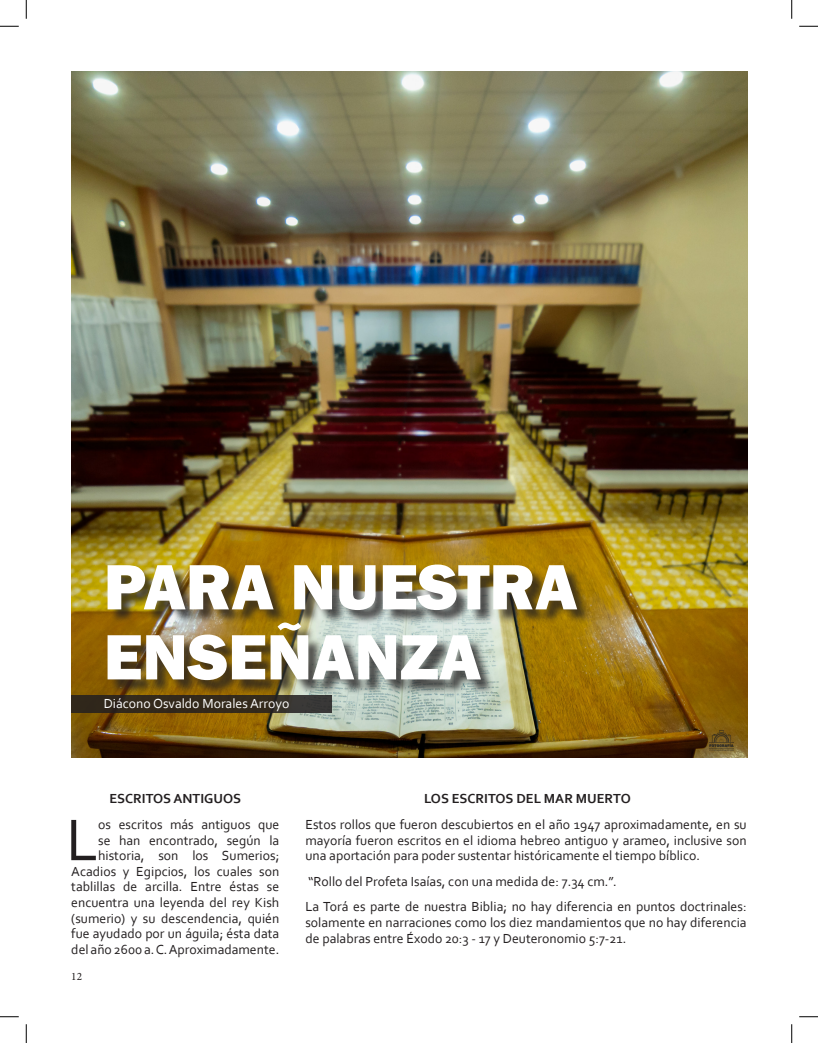
<style>
.page{position:relative;width:818px;height:1043px;background:#fff}
.page>*{position:absolute;margin:0;border:0;box-sizing:border-box;transform-origin:0 0}
.t1{font:800 66.25px/70px "Franklin Gothic";color:#fff}
.t2{font:61.62px "Corbel";color:#231f20}
.t3{font:13.75px/15.6px "Corbel";color:#231f20;text-align:justify}
.t4{font:700 13.75px "Corbel";color:#231f20}
.t5{font:13.75px "Corbel";color:#fff}
.t6{font:11.25px "Minion Pro";color:#231f20}
</style>
<div class="page">
<img style="left:71px;top:71px;width:676px;height:686px">
<div style="left:109px;top:566px;width:483px;height:130px;background:#231f20;opacity:.75"></div>
<div style="left:71px;top:695px;width:260px;height:18px;background:linear-gradient(to right,#2f2314,#38332d)"></div>
<img style="left:709px;top:731px;width:24px;height:19px">
<svg style="left:0;top:25px;width:19px;height:2px"></svg>
<svg style="left:799px;top:25px;width:19px;height:2px"></svg>
<svg style="left:0;top:1016px;width:19px;height:1px"></svg>
<svg style="left:799px;top:1016px;width:19px;height:1px"></svg>
<svg style="left:25px;top:0;width:2px;height:19px"></svg>
<svg style="left:25px;top:1024px;width:2px;height:18px"></svg>
<svg style="left:791px;top:0;width:1px;height:19px"></svg>
<svg style="left:791px;top:1024px;width:1px;height:18px"></svg>
<p class="t1" style="left:104px;top:552px;width:475px">PARA NUESTRA<br>ENSEÑANZA</p>
<p class="t5" style="left:104px;top:695px;width:187px">Diácono Osvaldo Morales Arroyo</p>
<p class="t4" style="left:109px;top:790px;width:133px">ESCRITOS ANTIGUOS</p>
<p class="t3" style="left:71px;top:816px;width:209px;text-align:right">os escritos más antiguos que<br>se han encontrado, según la historia, son los Sumerios;<br>Acadios y Egipcios, los cuales son tablillas de arcilla. Entre éstas se encuentra una leyenda del rey Kish (sumerio) y su descendencia, quién fue ayudado por un águila; ésta data del año 2600 a. C. Aproximadamente.</p>
<p class="t2" style="left:66px;top:801px;width:34px">L</p>
<p class="t6" style="left:71px;top:968px;width:12px">12</p>
<p class="t4" style="left:424px;top:790px;width:208px">LOS ESCRITOS DEL MAR MUERTO</p>
<p class="t3" style="left:305px;top:816px;width:443px">Estos rollos que fueron descubiertos en el año 1947 aproximadamente, en su mayoría fueron escritos en el idioma hebreo antiguo y arameo, inclusive son una aportación para poder sustentar históricamente el tiempo bíblico.</p>
<p class="t3" style="left:308px;top:873px;width:310px">“Rollo del Profeta Isaías, con una medida de: 7.34 cm.”.</p>
<p class="t3" style="left:305px;top:898px;width:443px">La Torá es parte de nuestra Biblia; no hay diferencia en puntos doctrinales: solamente en narraciones como los diez mandamientos que no hay diferencia de palabras entre Éxodo 20:3 - 17 y Deuteronomio 5:7-21.</p>
</div>
